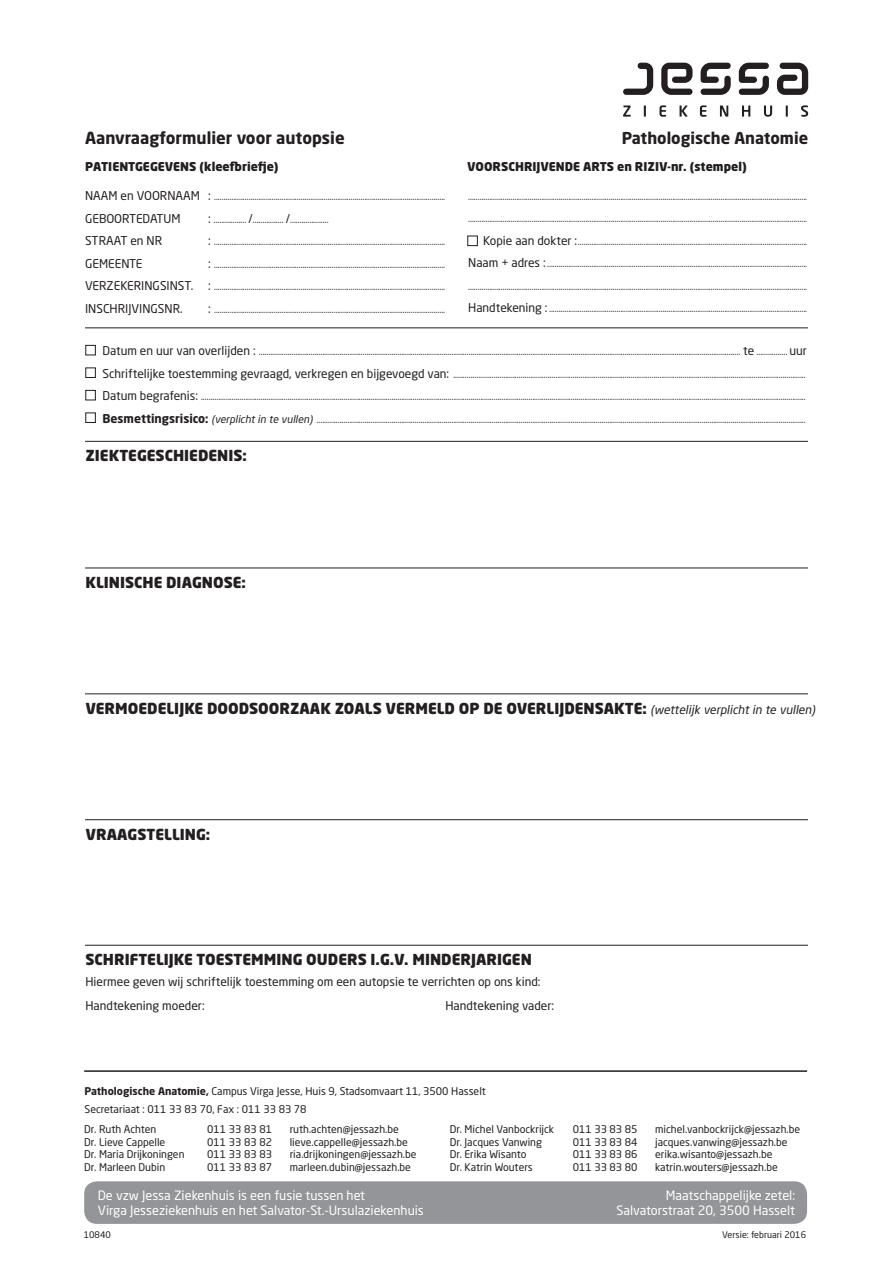
<style>
.page{position:relative;width:893px;height:1263px;background:#fff}
.page>*{position:absolute;margin:0;border:0;box-sizing:border-box;transform-origin:0 0}
.t1{font:700 16.5px "Neo Sans Pro";color:#231f20}
.t2{font:700 16.2px "Neo Sans Pro";color:#231f20}
.t3{font:900 15px "Neo Sans Pro";color:#231f20}
.t4{font:12.75px/15.3px "Neo Sans Pro";color:#fff}
.t5{font:12px/24.3px "Neo Sans Pro";color:#231f20}
.t6{font:900 12px "Neo Sans Pro";color:#231f20}
.t7{font:10.5px/17.1px "Neo Sans Pro";color:#231f20}
.t8{font:9px "Neo Sans Pro";color:#231f20}
.s1{font-size:12px}
.s2{font-weight:700;font-size:12px}
.s3{font-style:italic;font-size:10.5px}
.s4{font-weight:400;font-style:italic;font-size:12px}
.s5{font-weight:700}
</style>
<div class="page">
<div style="left:84px;top:1181px;width:723px;height:43px;background:#939598;border-radius:13px"></div>
<svg style="left:701px;top:63px;width:30px;height:32px"></svg>
<svg style="left:739px;top:63px;width:30px;height:32px"></svg>
<svg style="left:623px;top:63px;width:30px;height:32px"></svg>
<svg style="left:661px;top:63px;width:32px;height:32px"></svg>
<svg style="left:777px;top:63px;width:31px;height:32px"></svg>
<svg style="left:623px;top:105px;width:8px;height:12px"></svg>
<svg style="left:644px;top:105px;width:2px;height:12px"></svg>
<svg style="left:786px;top:105px;width:2px;height:12px"></svg>
<svg style="left:659px;top:105px;width:7px;height:12px"></svg>
<svg style="left:700px;top:105px;width:6px;height:12px"></svg>
<svg style="left:679px;top:106px;width:9px;height:11px"></svg>
<svg style="left:720px;top:105px;width:8px;height:12px"></svg>
<svg style="left:742px;top:105px;width:8px;height:12px"></svg>
<svg style="left:764px;top:105px;width:8px;height:12px"></svg>
<svg style="left:801px;top:105px;width:7px;height:12px"></svg>
<div style="left:85px;top:345px;width:11px;height:10px;border:1px solid #231f20"></div>
<div style="left:85px;top:368px;width:11px;height:10px;border:1px solid #231f20"></div>
<div style="left:85px;top:390px;width:11px;height:10px;border:1px solid #231f20"></div>
<div style="left:85px;top:413px;width:11px;height:10px;border:1px solid #231f20"></div>
<div style="left:467px;top:236px;width:11px;height:10px;border:1px solid #231f20"></div>
<hr style="left:85px;top:327px;width:723px;height:1px;background:#231f20">
<hr style="left:85px;top:441px;width:723px;height:1px;background:#231f20">
<hr style="left:85px;top:568px;width:723px;height:1px;background:#231f20">
<hr style="left:85px;top:693px;width:723px;height:1px;background:#231f20">
<hr style="left:85px;top:819px;width:723px;height:1px;background:#231f20">
<hr style="left:85px;top:945px;width:723px;height:1px;background:#231f20">
<hr style="left:84px;top:1070px;width:723px;height:2px;background:#231f20">
<h1 class="t1" style="left:85px;top:128px;width:261px">Aanvraagformulier voor autopsie</h1>
<h2 class="t2" style="left:622px;top:127px;width:188px">Pathologische Anatomie</h2>
<h3 class="t6" style="left:85px;top:158px;width:195px">PATIENTGEGEVENS (kleefbriefje)</h3>
<h3 class="t6" style="left:467px;top:158px;width:281px">VOORSCHRIJVENDE ARTS en RIZIV-nr. (stempel)</h3>
<p class="t8" style="left:85px;top:191px;width:362px"><span class="s1">NAAM en VOORNAAM :</span> ........................................................................................................................</p>
<h3 class="t5" style="left:85px;top:206px;width:97px">GEBOORTEDATUM</h3>
<p class="t8" style="left:208px;top:214px;width:122px"><span class="s1">:</span> ................. <span class="s1">/</span>................ <span class="s1">/</span>....................</p>
<h3 class="t5" style="left:85px;top:228px;width:79px">STRAAT en NR</h3>
<p class="t8" style="left:208px;top:236px;width:239px"><span class="s1">:</span> ........................................................................................................................</p>
<h3 class="t5" style="left:85px;top:251px;width:59px">GEMEENTE</h3>
<p class="t8" style="left:208px;top:259px;width:239px"><span class="s1">:</span> ........................................................................................................................</p>
<p class="t8" style="left:85px;top:281px;width:362px"><span class="s1">VERZEKERINGSINST. :</span> ........................................................................................................................</p>
<h3 class="t5" style="left:85px;top:296px;width:99px">INSCHRIJVINGSNR.</h3>
<p class="t8" style="left:208px;top:304px;width:239px"><span class="s1">:</span> ........................................................................................................................</p>
<p class="t8" style="left:102px;top:346px;width:706px"><span class="s1">Datum en uur van overlijden :</span> .......................................................................................................................................................................................................................................................... <span class="s1">te</span> ................ <span class="s1">uur</span></p>
<p class="t8" style="left:102px;top:369px;width:705px"><span class="s1">Schriftelijke toestemming gevraagd, verkregen en bijgevoegd van:</span> .......................................................................................................................................................................................</p>
<p class="t8" style="left:102px;top:391px;width:705px"><span class="s1">Datum begrafenis:</span> ..........................................................................................................................................................................................................................................................................................................................</p>
<p class="t8" style="left:102px;top:414px;width:705px"><span class="s2">Besmettingsrisico:</span> <span class="s3">(verplicht in te vullen)</span> ..............................................................................................................................................................................................................................................................</p>
<h3 class="t3" style="left:85px;top:446px;width:163px">ZIEKTEGESCHIEDENIS:</h3>
<p class="t8" style="left:468px;top:191px;width:340px">................................................................................................................................................................................</p>
<p class="t8" style="left:468px;top:214px;width:340px">................................................................................................................................................................................</p>
<p class="t8" style="left:483px;top:236px;width:326px"><span class="s1">Kopie aan dokter :</span>.......................................................................................................................</p>
<p class="t8" style="left:468px;top:259px;width:340px"><span class="s1">Naam + adres :</span> .......................................................................................................................................</p>
<p class="t8" style="left:468px;top:281px;width:340px">................................................................................................................................................................................</p>
<p class="t8" style="left:468px;top:304px;width:340px"><span class="s1">Handtekening :</span> ......................................................................................................................................</p>
<h3 class="t3" style="left:85px;top:573px;width:162px">KLINISCHE DIAGNOSE:</h3>
<h3 class="t3" style="left:85px;top:698px;width:731px">VERMOEDELIJKE DOODSOORZAAK ZOALS VERMELD OP DE OVERLIJDENSAKTE: <span class="s4">(wettelijk verplicht in te vullen)</span></h3>
<h3 class="t3" style="left:85px;top:824px;width:126px">VRAAGSTELLING:</h3>
<h3 class="t3" style="left:85px;top:950px;width:448px">SCHRIFTELIJKE TOESTEMMING OUDERS I.G.V. MINDERJARIGEN</h3>
<h3 class="t5" style="left:85px;top:969px;width:457px">Hiermee geven wij schriftelijk toestemming om een autopsie te verrichten op ons kind:<br>Handtekening moeder:</h3>
<h3 class="t5" style="left:445px;top:993px;width:110px">Handtekening vader:</h3>
<p class="t7" style="left:85px;top:1083px;width:403px"><span class="s5">Pathologische Anatomie,</span> Campus Virga Jesse, Huis 9, Stadsomvaart 11, 3500 Hasselt<br>Secretariaat : 011 33 83 70, Fax : 011 33 83 78</p>
<p class="t7" style="left:84px;top:1121px;width:74px">Dr. Ruth Achten</p>
<p class="t7" style="left:207px;top:1121px;width:66px">011 33 83 81</p>
<p class="t7" style="left:290px;top:1121px;width:111px">ruth.achten@jessazh.be</p>
<p class="t7" style="left:84px;top:1133px;width:83px">Dr. Lieve Cappelle</p>
<p class="t7" style="left:207px;top:1133px;width:66px">011 33 83 82</p>
<p class="t7" style="left:290px;top:1133px;width:120px">lieve.cappelle@jessazh.be</p>
<p class="t7" style="left:84px;top:1146px;width:102px">Dr. Maria Drijkoningen</p>
<p class="t7" style="left:207px;top:1146px;width:66px">011 33 83 83</p>
<p class="t7" style="left:290px;top:1146px;width:128px">ria.drijkoningen@jessazh.be</p>
<p class="t7" style="left:84px;top:1158px;width:83px">Dr. Marleen Dubin</p>
<p class="t7" style="left:207px;top:1158px;width:66px">011 33 83 87</p>
<p class="t7" style="left:290px;top:1158px;width:123px">marleen.dubin@jessazh.be</p>
<h3 class="t4" style="left:98px;top:1187px;width:328px">De vzw Jessa Ziekenhuis is een fusie tussen het<br>Virga Jesseziekenhuis en het Salvator-St.-Ursulaziekenhuis</h3>
<h3 class="t4" style="left:616px;top:1187px;width:180px;text-align:right">Maatschappelijke zetel:<br>Salvatorstraat 20, 3500 Hasselt</h3>
<p class="t7" style="left:450px;top:1121px;width:106px">Dr. Michel Vanbockrijck</p>
<p class="t7" style="left:573px;top:1121px;width:66px">011 33 83 85</p>
<p class="t7" style="left:655px;top:1121px;width:146px">michel.vanbockrijck@jessazh.be</p>
<p class="t7" style="left:450px;top:1133px;width:94px">Dr. Jacques Vanwing</p>
<p class="t7" style="left:573px;top:1133px;width:66px">011 33 83 84</p>
<p class="t7" style="left:655px;top:1133px;width:134px">jacques.vanwing@jessazh.be</p>
<p class="t7" style="left:450px;top:1146px;width:78px">Dr. Erika Wisanto</p>
<p class="t7" style="left:573px;top:1146px;width:66px">011 33 83 86</p>
<p class="t7" style="left:655px;top:1146px;width:119px">erika.wisanto@jessazh.be</p>
<p class="t7" style="left:450px;top:1158px;width:85px">Dr. Katrin Wouters</p>
<p class="t7" style="left:573px;top:1158px;width:66px">011 33 83 80</p>
<p class="t7" style="left:655px;top:1158px;width:124px">katrin.wouters@jessazh.be</p>
<p class="t8" style="left:84px;top:1229px;width:29px">10840</p>
<p class="t8" style="left:722px;top:1229px;width:85px">Versie: februari 2016</p>
</div>
